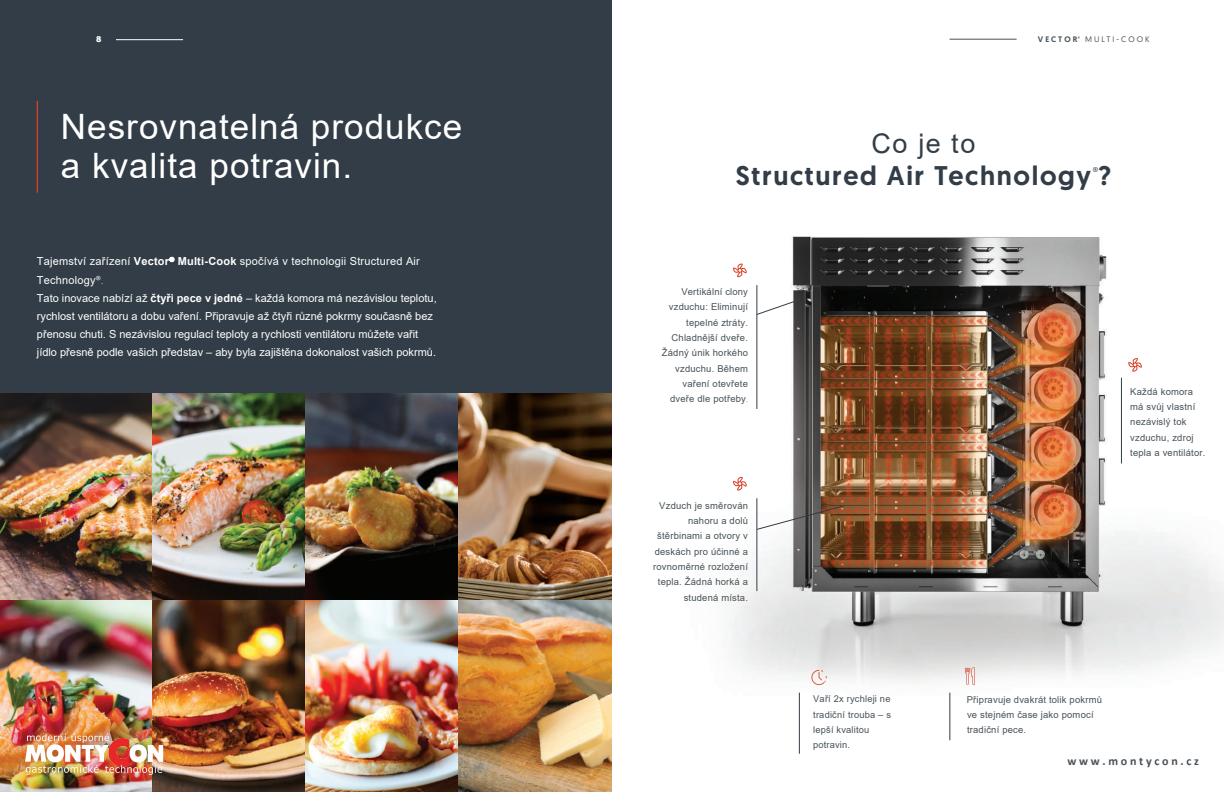
<style>
.page{position:relative;width:1224px;height:792px;background:#fff}
.page>*{position:absolute;margin:0;border:0;box-sizing:border-box;transform-origin:0 0}
.t1{font:35px/39px "Arial";letter-spacing:.03em;color:#fff}
.t2{font:500 27px "Geomanist";letter-spacing:.06em;color:#323d47}
.t3{font:27px "Arial";color:#323d47}
.t4{font:700 12px "Calibri";color:#47525a}
.t5{font:300 12px "Geomanist";color:#323d47}
.t6{font:11px/18.2px "Arial";color:#fff}
.t7{font:9.4px/15.3px "Arial";letter-spacing:.02em;color:#475259;text-align:right}
.t8{font:9.3px/15.1px "Arial";letter-spacing:.02em;color:#475259}
.t9{font:8px "Geomanist";letter-spacing:.25em;color:#475259}
.t10{font:900 8px "Arial";color:#fff}
.s1{font-weight:500}
.s2{font-weight:700}
.s3{font-family:"Geomanist";font-weight:300}
</style>
<div class="page">
<img style="left:0;top:394px;width:612px;height:398px">
<div style="left:0;top:0;width:612px;height:394px;background:#323d47"></div>
<img style="left:728px;top:236px;width:496px;height:506px">
<svg style="left:1128px;top:358px;width:14px;height:14px"></svg>
<svg style="left:733px;top:477px;width:14px;height:14px"></svg>
<svg style="left:733px;top:263px;width:14px;height:14px"></svg>
<hr style="left:116px;top:39px;width:67px;height:1px;background:#fff">
<hr style="left:950px;top:39px;width:67px;height:1px;background:#475259">
<svg style="left:756px;top:505px;width:90px;height:25px"></svg>
<svg style="left:811px;top:670px;width:16px;height:15px"></svg>
<svg style="left:965px;top:667px;width:10px;height:18px"></svg>
<hr style="left:799px;top:693px;width:1px;height:61px;background:#323d47">
<hr style="left:950px;top:693px;width:1px;height:47px;background:#323d47">
<hr style="left:757px;top:285px;width:1px;height:124px;background:#323d47">
<hr style="left:757px;top:498px;width:1px;height:93px;background:#323d47">
<hr style="left:1121px;top:378px;width:1px;height:85px;background:#323d47">
<svg style="left:756px;top:299px;width:45px;height:16px"></svg>
<hr style="left:37px;top:101px;width:1px;height:92px;background:#d64227">
<img style="left:26px;top:734px;width:142px;height:40px">
<p class="t10" style="left:96px;top:33px;width:7px">8</p>
<p class="t9" style="left:1038px;top:34px;width:113px"><span class="s1">VECTOR</span><sup>®</sup> MULTI-COOK</p>
<h1 class="t1" style="left:61px;top:107px;width:403px">Nesrovnatelná produkce a kvalita potravin.</h1>
<p class="t6" style="left:37px;top:252px;width:401px">Tajemství zařízení <span class="s2">Vector</span><span class="s3">®</span> <span class="s2">Multi-Cook</span> spočívá v technologii Structured Air Technology<span class="s3">®.<br></span>Tato inovace nabízí až <span class="s2">čtyři pece v jedné</span> – každá komora má nezávislou teplotu, rychlost ventilátoru a dobu vaření. Připravuje až čtyři různé pokrmy současně bez přenosu chuti. S nezávislou regulací teploty a rychlosti ventilátoru můžete vařit jídlo přesně podle vašich představ – aby byla zajištěna dokonalost vašich pokrmů.</p>
<h2 class="t3" style="left:871px;top:125px;width:105px">Co je to</h2>
<h2 class="t2" style="left:736px;top:157px;width:377px">Structured Air Technology ?</h2>
<p class="t5" style="left:1093px;top:164px;width:7px">®</p>
<p class="t7" style="left:662px;top:284px;width:88px">Vertikální clony vzduchu: Eliminují tepelné ztráty.<br>Chladnější dveře.<br>Žádný únik horkého vzduchu. Během vaření otevřete dveře dle potřeby<span class="s3">.</span></p>
<p class="t7" style="left:653px;top:498px;width:96px">Vzduch je směrován nahoru a dolů štěrbinami a otvory v deskách pro účinné a rovnoměrné rozložení tepla. Žádná horká a studená místa.</p>
<p class="t7" style="left:1130px;top:384px;width:77px;text-align:left">Každá komora má svůj vlastní nezávislý tok vzduchu, zdroj tepla a ventilátor.</p>
<p class="t8" style="left:813px;top:692px;width:80px">Vaří 2x rychleji ne tradiční trouba – s lepší kvalitou potravin.</p>
<p class="t7" style="left:967px;top:692px;width:137px;text-align:left">Připravuje dvakrát tolik pokrmů ve stejném čase jako pomocí tradiční pece.</p>
<p class="t4" style="left:1068px;top:752px;width:133px">w w w . m o n t y c o n . c z</p>
</div>
